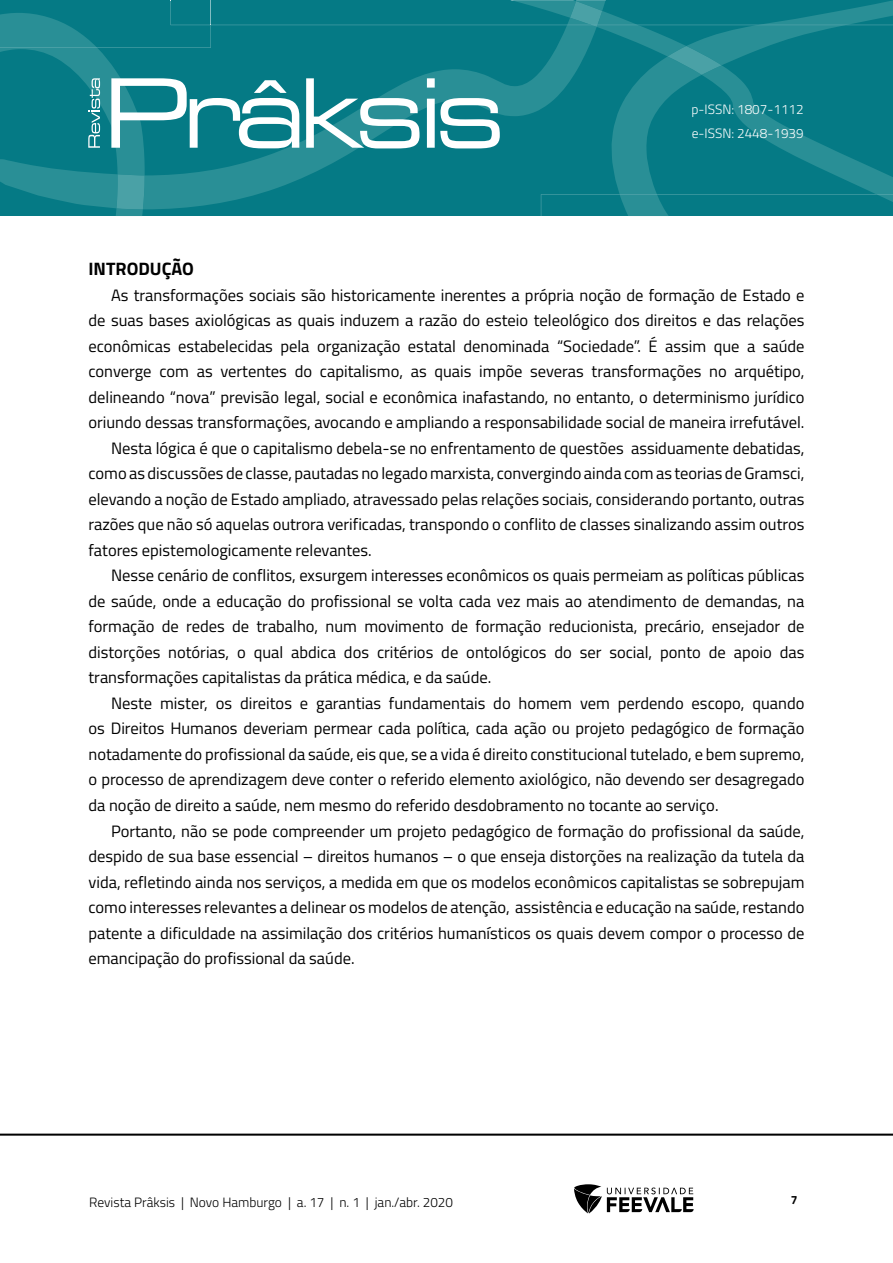
<style>
.page{position:relative;width:893px;height:1263px;background:#fff}
.page>*{position:absolute;margin:0;border:0;box-sizing:border-box;transform-origin:0 0}
.TITILO_1{font:700 18px "Titillium Web";color:#000}
.Corpo_de_texto{font:16.5px/25.5px "Titillium Web";color:#000;text-align:justify}
.t1{font:300 13.5px "Titillium Web";color:#000}
.t2{font:300 13.5px/24px "Titillium Web";color:#fff}
.t3{font:700 12px "Titillium Web";color:#000}
</style>
<div class="page">
<hr style="left:0;top:1133px;width:893px;height:3px;background:#000">
<svg style="left:574px;top:1184px;width:120px;height:29px"></svg>
<svg style="left:0;top:0;width:893px;height:216px;background:#19858e"></svg>
<p class="t2" style="left:691px;top:97px;width:114px">p-ISSN: 1807-1112 e-ISSN: 2448-1939</p>
<p class="TITILO_1" style="left:88px;top:255px;width:107px">INTRODUÇÃO</p>
<p class="Corpo_de_texto" style="left:88px;top:282px;width:717px;text-indent:22px">As transformações sociais são historicamente inerentes a própria noção de formação de Estado e de suas bases axiológicas as quais induzem a razão do esteio teleológico dos direitos e das relações econômicas estabelecidas pela organização estatal denominada “Sociedade”. É assim que a saúde converge com as vertentes do capitalismo, as quais impõe severas transformações no arquétipo, delineando “nova” previsão legal, social e econômica inafastando, no entanto, o determinismo jurídico oriundo dessas transformações, avocando e ampliando a responsabilidade social de maneira irrefutável.</p>
<p class="Corpo_de_texto" style="left:88px;top:435px;width:717px;text-indent:22px">Nesta lógica é que o capitalismo debela-se no enfrentamento de questões assiduamente debatidas, como as discussões de classe, pautadas no legado marxista, convergindo ainda com as teorias de Gramsci, elevando a noção de Estado ampliado, atravessado pelas relações sociais, considerando portanto, outras razões que não só aquelas outrora verificadas, transpondo o conflito de classes sinalizando assim outros fatores epistemologicamente relevantes.</p>
<p class="Corpo_de_texto" style="left:88px;top:562px;width:717px;text-indent:22px">Nesse cenário de conflitos, exsurgem interesses econômicos os quais permeiam as políticas públicas de saúde, onde a educação do profissional se volta cada vez mais ao atendimento de demandas, na formação de redes de trabalho, num movimento de formação reducionista, precário, ensejador de distorções notórias, o qual abdica dos critérios de ontológicos do ser social, ponto de apoio das transformações capitalistas da prática médica, e da saúde.</p>
<p class="Corpo_de_texto" style="left:88px;top:690px;width:718px;text-indent:22px">Neste mister, os direitos e garantias fundamentais do homem vem perdendo escopo, quando os Direitos Humanos deveriam permear cada política, cada ação ou projeto pedagógico de formação notadamente do profissional da saúde, eis que, se a vida é direito constitucional tutelado, e bem supremo, o processo de aprendizagem deve conter o referido elemento axiológico, não devendo ser desagregado da noção de direito a saúde, nem mesmo do referido desdobramento no tocante ao serviço.</p>
<p class="Corpo_de_texto" style="left:88px;top:817px;width:717px;text-indent:22px">Portanto, não se pode compreender um projeto pedagógico de formação do profissional da saúde, despido de sua base essencial – direitos humanos – o que enseja distorções na realização da tutela da vida, refletindo ainda nos serviços, a medida em que os modelos econômicos capitalistas se sobrepujam como interesses relevantes a delinear os modelos de atenção, assistência e educação na saúde, restando patente a dificuldade na assimilação dos critérios humanísticos os quais devem compor o processo de emancipação do profissional da saúde.</p>
<p class="t1" style="left:89px;top:1192px;width:365px">Revista Prâksis | Novo Hamburgo | a. 17 | n. 1 | jan./abr. 2020</p>
<p class="t3" style="left:791px;top:1190px;width:8px">7</p>
</div>
